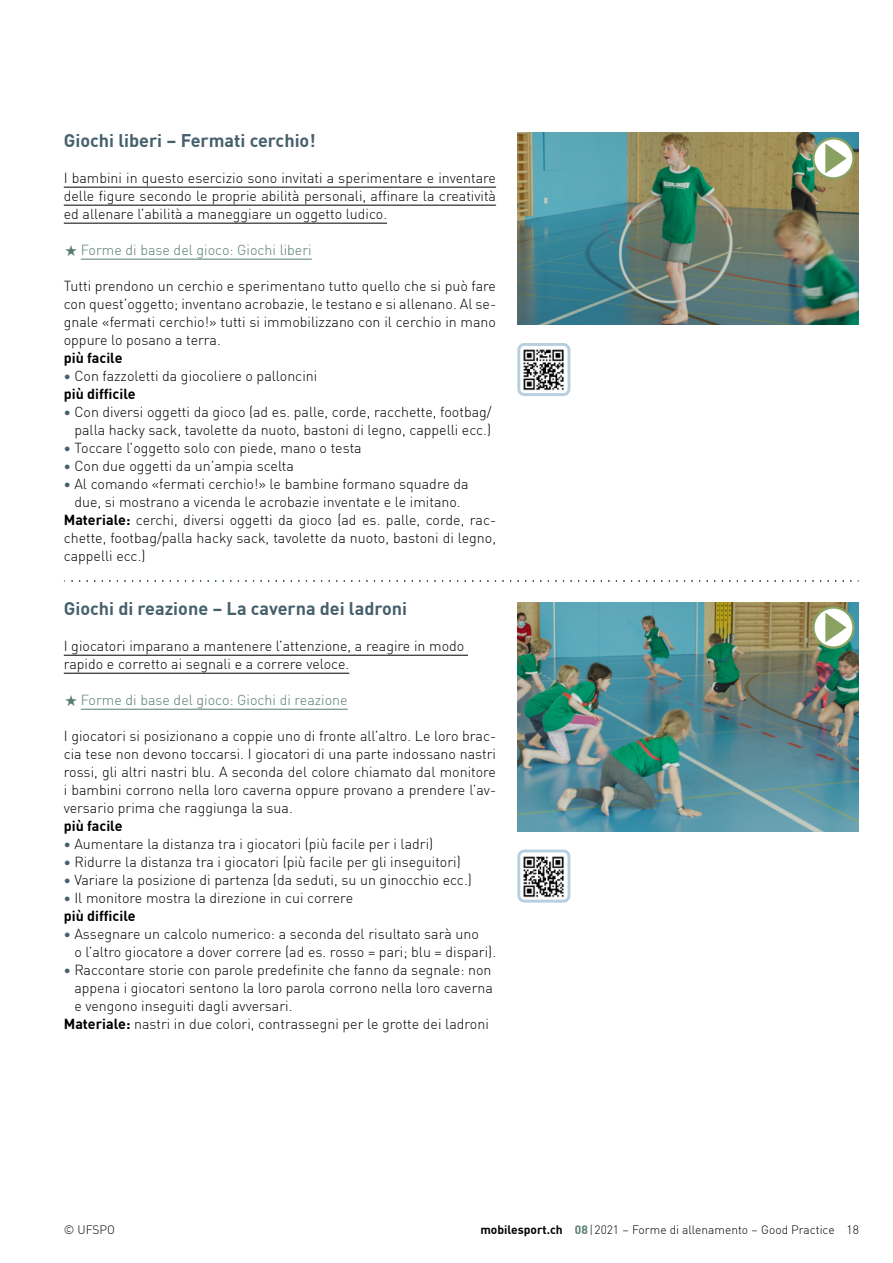
<style>
.page{position:relative;width:893px;height:1263px;background:#fff}
.page>*{position:absolute;margin:0;border:0;box-sizing:border-box;transform-origin:0 0}
.h_Untertitel{font:700 18px "DINOT";color:#46606c}
.p_Fliesstext{font:300 14.25px/18px "DINOT";color:#000;text-align:justify}
.h_h5{font:300 14.25px/18px "DINOT";color:#000}
.t1{font:300 14.25px "DINOT";color:#567d6c}
.h3_Untertitel{font:700 14.25px "DINOT";color:#000}
.t2{font:300 12px "DINOT";color:#000}
.s1{font-weight:700;color:#46606c}
.s2{font-weight:700}
.s3{font-weight:700;color:#567d6c}
</style>
<div class="page">
<img style="left:517px;top:602px;width:342px;height:229px">
<hr style="left:64px;top:187px;width:432px;height:1px;background:#000">
<hr style="left:64px;top:205px;width:432px;height:1px;background:#000">
<hr style="left:64px;top:223px;width:323px;height:1px;background:#000">
<hr style="left:81px;top:259px;width:231px;height:1px;background:#567d6c">
<hr style="left:64px;top:655px;width:404px;height:1px;background:#000">
<hr style="left:64px;top:673px;width:285px;height:1px;background:#000">
<hr style="left:81px;top:709px;width:267px;height:1px;background:#567d6c">
<svg style="left:72px;top:580px;width:787px;height:2px"></svg>
<img style="left:517px;top:133px;width:342px;height:191px">
<svg style="left:813px;top:138px;width:40px;height:40px"></svg>
<div style="left:812px;top:137px;width:43px;height:43px;border:2px solid #89a261;border-radius:50%"></div>
<svg style="left:825px;top:144px;width:22px;height:29px"></svg>
<svg style="left:813px;top:607px;width:40px;height:41px"></svg>
<div style="left:812px;top:606px;width:43px;height:43px;border:2px solid #89a261;border-radius:50%"></div>
<svg style="left:825px;top:613px;width:22px;height:29px"></svg>
<img style="left:523px;top:349px;width:41px;height:42px">
<div style="left:517px;top:343px;width:53px;height:53px;border:3px solid #b6d0e0;border-radius:6px"></div>
<img style="left:523px;top:856px;width:41px;height:41px">
<div style="left:517px;top:849px;width:53px;height:53px;border:3px solid #b6d0e0;border-radius:6px"></div>
<h2 class="h_Untertitel" style="left:64px;top:126px;width:253px">Giochi liberi – Fermati cerchio!</h2>
<p class="p_Fliesstext" style="left:64px;top:167px;width:434px">I bambini in questo esercizio sono invitati a sperimentare e inventare delle figure secondo le proprie abilità personali, affinare la creatività ed allenare lʼabilità a maneggiare un oggetto ludico.</p>
<p class="t1" style="left:81px;top:239px;width:232px">Forme di base del gioco: Giochi liberi</p>
<p class="p_Fliesstext" style="left:64px;top:275px;width:434px">Tutti prendono un cerchio e sperimentano tutto quello che si può fare con questʼoggetto; inventano acrobazie, le testano e si allenano. Al se&shy;gnale «fermati cerchio!» tutti si immobilizzano con il cerchio in mano oppure lo posano a terra.</p>
<h3 class="h3_Untertitel" style="left:64px;top:346px;width:60px">più facile</h3>
<p class="p_Fliesstext" style="left:64px;top:365px;width:255px"><span class="s1">•</span> Con fazzoletti da giocoliere o palloncini</p>
<h3 class="h3_Untertitel" style="left:64px;top:382px;width:73px">più difficile</h3>
<p class="p_Fliesstext" style="left:64px;top:401px;width:429px;text-align:right"><span class="s1">•</span> Con diversi oggetti da gioco (ad es. palle, corde, racchette, footbag/ palla hacky sack, tavolette da nuoto, bastoni di legno, cappelli ecc.)</p>
<p class="p_Fliesstext" style="left:64px;top:437px;width:299px"><span class="s1">•</span> Toccare lʼoggetto solo con piede, mano o testa</p>
<p class="p_Fliesstext" style="left:64px;top:455px;width:232px"><span class="s1">•</span> Con due oggetti da unʼampia scelta</p>
<p class="p_Fliesstext" style="left:64px;top:473px;width:406px;text-align:center"><span class="s1">•</span> Al comando «fermati cerchio!» le bambine formano squadre da due, si mostrano a vicenda le acrobazie inventate e le imitano.</p>
<p class="p_Fliesstext" style="left:64px;top:509px;width:434px"><span class="s2">Materiale:</span> cerchi, diversi oggetti da gioco (ad es. palle, corde, rac&shy;chette, footbag/palla hacky sack, tavolette da nuoto, bastoni di legno, cappelli ecc.)</p>
<h2 class="h_Untertitel" style="left:64px;top:594px;width:345px">Giochi di reazione – La caverna dei ladroni</h2>
<p class="h_h5" style="left:64px;top:635px;width:402px">I giocatori imparano a mantenere lʼattenzione, a reagire in modo rapido e corretto ai segnali e a correre veloce.</p>
<p class="t1" style="left:81px;top:689px;width:268px">Forme di base del gioco: Giochi di reazione</p>
<p class="p_Fliesstext" style="left:64px;top:725px;width:434px">I giocatori si posizionano a coppie uno di fronte allʼaltro. Le loro brac&shy;cia tese non devono toccarsi. I giocatori di una parte indossano nastri rossi, gli altri nastri blu. A seconda del colore chiamato dal monitore i bambini corrono nella loro caverna oppure provano a prendere l’av&shy;versario prima che raggiunga la sua.</p>
<h3 class="h3_Untertitel" style="left:64px;top:814px;width:60px">più facile</h3>
<p class="p_Fliesstext" style="left:64px;top:833px;width:371px"><span class="s1">•</span> Aumentare la distanza tra i giocatori (più facile per i ladri)</p>
<p class="p_Fliesstext" style="left:64px;top:851px;width:398px"><span class="s1">•</span> Ridurre la distanza tra i giocatori (più facile per gli inseguitori)</p>
<p class="p_Fliesstext" style="left:64px;top:869px;width:410px"><span class="s1">•</span> Variare la posizione di partenza (da seduti, su un ginocchio ecc.)</p>
<p class="p_Fliesstext" style="left:64px;top:887px;width:291px"><span class="s1">•</span> Il monitore mostra la direzione in cui correre</p>
<h3 class="h3_Untertitel" style="left:64px;top:904px;width:73px">più difficile</h3>
<p class="p_Fliesstext" style="left:74px;top:923px;width:423px;text-indent:-11px"><span class="s1">•</span> Assegnare un calcolo numerico: a seconda del risultato sarà uno<br>o lʼaltro giocatore a dover correre (ad es. rosso = pari; blu = dispari).</p>
<p class="p_Fliesstext" style="left:74px;top:959px;width:420px;text-indent:-11px"><span class="s1">•</span> Raccontare storie con parole predefinite che fanno da segnale: non appena i giocatori sentono la loro parola corrono nella loro caverna e vengono inseguiti dagli avversari.</p>
<p class="p_Fliesstext" style="left:64px;top:1013px;width:427px"><span class="s2">Materiale:</span> nastri in due colori, contrassegni per le grotte dei ladroni</p>
<p class="t2" style="left:64px;top:1220px;width:53px">© UFSPO</p>
<p class="t2" style="left:480px;top:1220px;width:380px"><span class="s2">mobilesport.ch</span> <span class="s3">08</span>|2021 – Forme di allenamento – Good Practice 18</p>
</div>
